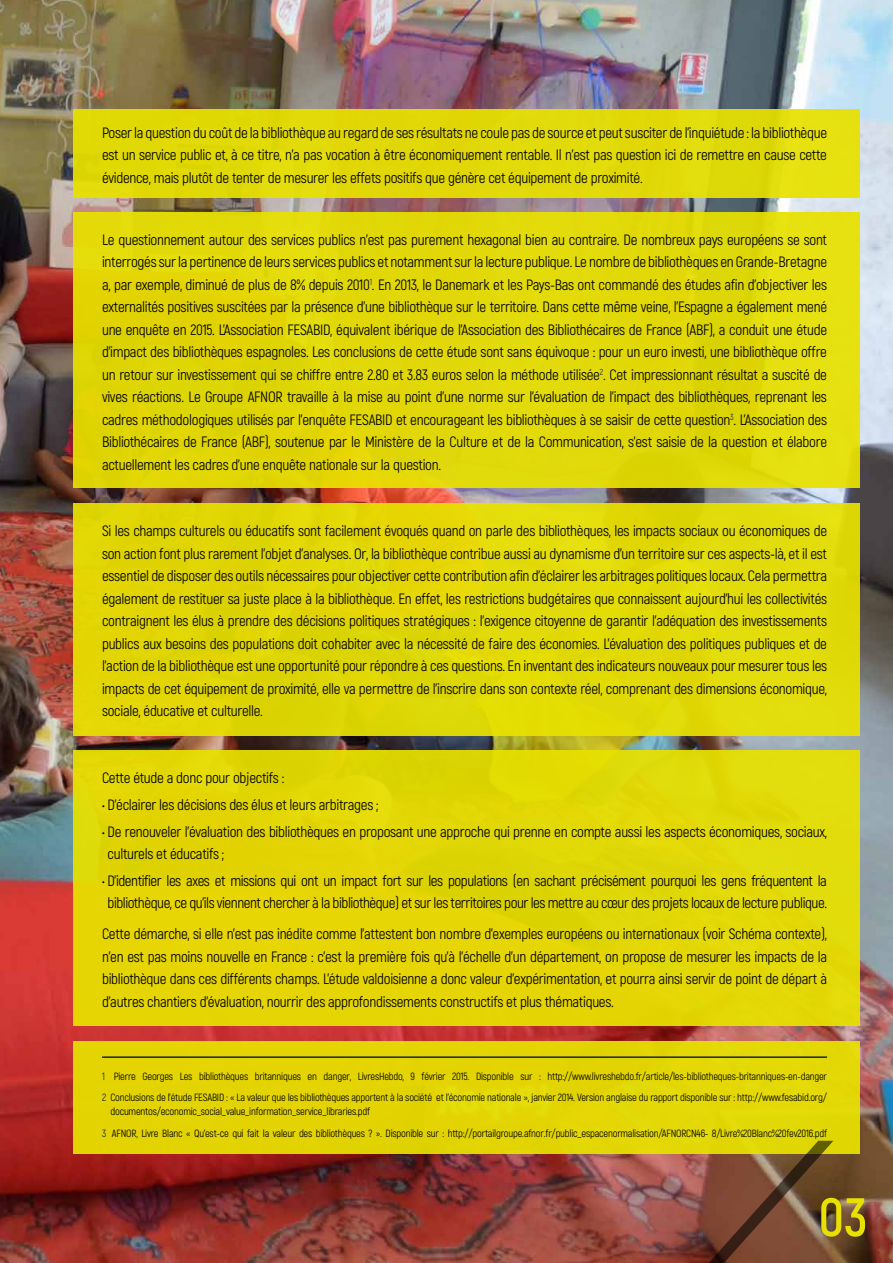
<style>
.page{position:relative;width:893px;height:1263px;background:#fff}
.page>*{position:absolute;margin:0;border:0;box-sizing:border-box;transform-origin:0 0}
.t1{font:700 54px "Akrobat";color:#e8e100}
.t2{font:15px/22.5px "Akrobat";letter-spacing:-.02em;color:#000;text-align:justify}
.t3{font:10.5px/21px "Akrobat";letter-spacing:-.02em;color:#000}
.s1{color:#16244c}
</style>
<div class="page">
<img style="left:0;top:0;width:893px;height:1263px">
<div style="left:73px;top:1041px;width:786px;height:112px;background:#e3d403"></div>
<hr style="left:102px;top:1056px;width:725px;height:2px;background:#16244c">
<div style="left:73px;top:109px;width:786px;height:89px;background:#e1d907"></div>
<div style="left:73px;top:213px;width:786px;height:275px;background:#e2d808"></div>
<div style="left:73px;top:503px;width:786px;height:233px;background:#e2d805"></div>
<div style="left:73px;top:750px;width:786px;height:276px;background:#e3d604"></div>
<img style="left:510px;top:1141px;width:323px;height:122px">
<p class="t2" style="left:102px;top:121px;width:726px">Poser la question du coût de la bibliothèque au regard de ses résultats ne coule pas de source et peut susciter de l’inquiétude : la bibliothèque est un service public et, à ce titre, n’a pas vocation à être économiquement rentable. Il n’est pas question ici de remettre en cause cette évidence, mais plutôt de tenter de mesurer les effets positifs que génère cet équipement de proximité.</p>
<p class="t2" style="left:102px;top:228px;width:726px">Le questionnement autour des services publics n’est pas purement hexagonal bien au contraire. De nombreux pays européens se sont interrogés sur la pertinence de leurs services publics et notamment sur la lecture publique. Le nombre de bibliothèques en Grande-Bretagne a, par exemple, diminué de plus de 8% depuis 2010<sup>1</sup>. En 2013, le Danemark et les Pays-Bas ont commandé des études afin d’objectiver les externalités positives suscitées par la présence d’une bibliothèque sur le territoire. Dans cette même veine, l’Espagne a également mené une enquête en 2015. L’Association FESABID, équivalent ibérique de l’Association des Bibliothécaires de France (ABF), a conduit une étude d’impact des bibliothèques espagnoles. Les conclusions de cette étude sont sans équivoque : pour un euro investi, une bibliothèque offre un retour sur investissement qui se chiffre entre 2.80 et 3.83 euros selon la méthode utilisée<sup>2</sup>. Cet impressionnant résultat a suscité de vives réactions. Le Groupe AFNOR travaille à la mise au point d’une norme sur l’évaluation de l’impact des bibliothèques, reprenant les cadres méthodologiques utilisés par l’enquête FESABID et encourageant les bibliothèques à se saisir de cette question<sup>3</sup>. L’Association des Bibliothécaires de France (ABF), soutenue par le Ministère de la Culture et de la Communication, s’est saisie de la question et élabore actuellement les cadres d’une enquête nationale sur la question.</p>
<p class="t2" style="left:102px;top:519px;width:727px">Si les champs culturels ou éducatifs sont facilement évoqués quand on parle des bibliothèques, les impacts sociaux ou économiques de son action font plus rarement l’objet d’analyses. Or, la bibliothèque contribue aussi au dynamisme d’un territoire sur ces aspects-là, et il est essentiel de disposer des outils nécessaires pour objectiver cette contribution afin d’éclairer les arbitrages politiques locaux. Cela permettra également de restituer sa juste place à la bibliothèque. En effet, les restrictions budgétaires que connaissent aujourd’hui les collectivités contraignent les élus à prendre des décisions politiques stratégiques : l’exigence citoyenne de garantir l’adéquation des investissements publics aux besoins des populations doit cohabiter avec la nécessité de faire des économies. L’évaluation des politiques publiques et de l’action de la bibliothèque est une opportunité pour répondre à ces questions. En inventant des indicateurs nouveaux pour mesurer tous les impacts de cet équipement de proximité, elle va permettre de l’inscrire dans son contexte réel, comprenant des dimensions économique, sociale, éducative et culturelle.</p>
<p class="t2" style="left:102px;top:767px;width:184px">Cette étude a donc pour objectifs :</p>
<p class="t2" style="left:102px;top:793px;width:278px">• D’éclairer les décisions des élus et leurs arbitrages ;</p>
<p class="t2" style="left:108px;top:820px;width:721px;text-indent:-5px">• De renouveler l’évaluation des bibliothèques en proposant une approche qui prenne en compte aussi les aspects économiques, sociaux, culturels et éducatifs ;</p>
<p class="t2" style="left:102px;top:869px;width:726px;text-align:center">• D’identifier les axes et missions qui ont un impact fort sur les populations (en sachant précisément pourquoi les gens fréquentent la bibliothèque, ce qu’ils viennent chercher à la bibliothèque) et sur les territoires pour les mettre au cœur des projets locaux de lecture publique.</p>
<p class="t2" style="left:102px;top:923px;width:727px">Cette démarche, si elle n’est pas inédite comme l’attestent bon nombre d’exemples européens ou internationaux (voir Schéma contexte), n’en est pas moins nouvelle en France : c’est la première fois qu’à l’échelle d’un département, on propose de mesurer les impacts de la bibliothèque dans ces différents champs. L’étude valdoisienne a donc valeur d’expérimentation, et pourra ainsi servir de point de départ à d’autres chantiers d’évaluation, nourrir des approfondissements constructifs et plus thématiques.</p>
<p class="t3" style="left:102px;top:1066px;width:727px"><span class="s1">1</span> Pierre Georges Les bibliothèques britanniques en danger, LivresHebdo, 9 février 2015. Disponible sur : http://www.livreshebdo.fr/article/les-bibliotheques-britanniques-en-danger<br><span class="s1">2</span> Conclusions de l’étude FESABID : « La valeur que les bibliothèques apportent à la société et l’économie nationale », janvier 2014. Version anglaise du rapport disponible sur : http://www.fesabid.org/</p>
<p class="t3" style="left:102px;top:1100px;width:726px;line-height:22px;text-indent:8px">documentos/economic_social_value_information_service_libraries.pdf<br><span class="s1">3</span> AFNOR, Livre Blanc « Qu’est-ce qui fait la valeur des bibliothèques ? ». Disponible sur : http://portailgroupe.afnor.fr/public_espacenormalisation/AFNORCN46- 8/Livre%20Blanc%20fev2016.pdf</p>
<h1 class="t1" style="left:819px;top:1183px;width:50px">03</h1>
</div>
